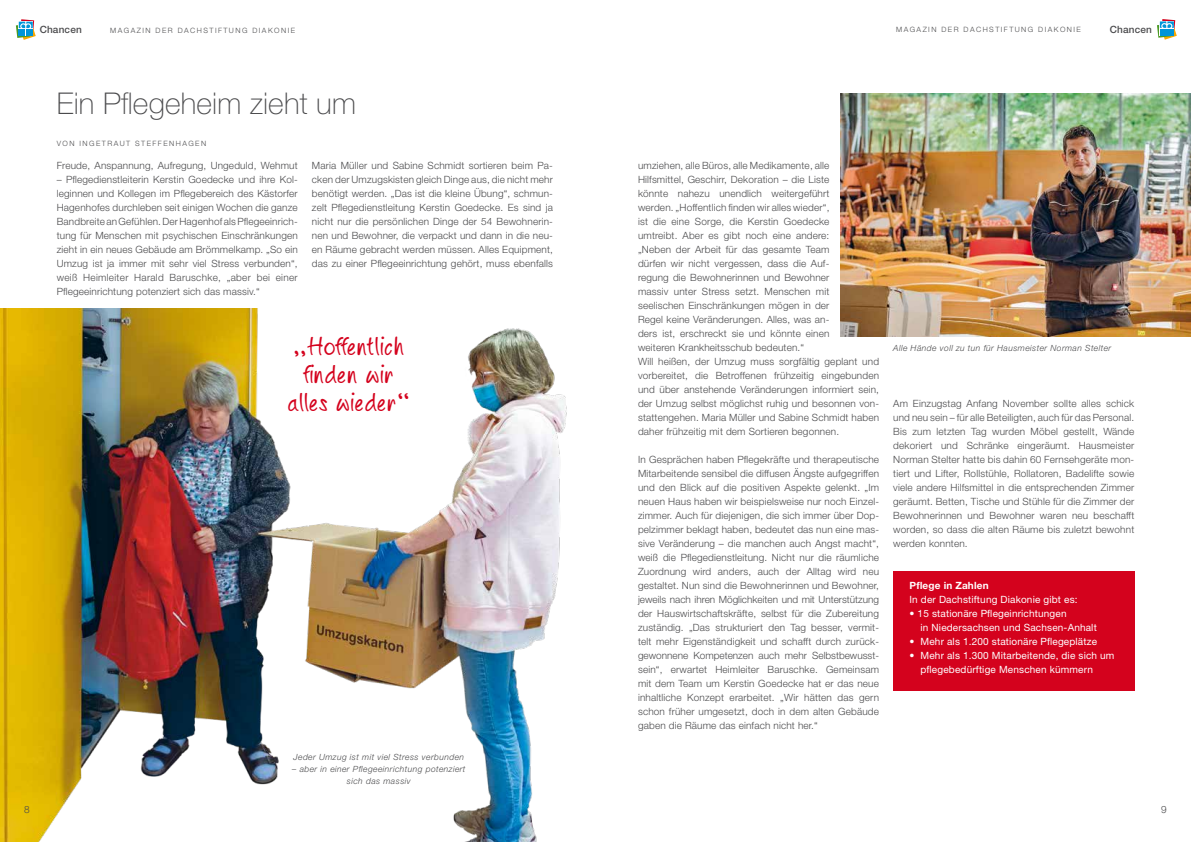
<style>
.page{position:relative;width:1191px;height:842px;background:#fff}
.page>*{position:absolute;margin:0;border:0;box-sizing:border-box;transform-origin:0 0}
.t1{font:100 30px "Helvetica Neue LT Std";letter-spacing:.005em;color:#4b4b4d}
.t2{font:25px/28px "Aribola";letter-spacing:.025em;color:#d4021d;text-align:center}
.t3{font:300 10px/14px "Helvetica Neue LT Std";letter-spacing:.015em;color:#4b4b4d;text-align:justify}
.t4{font:10px/14px "Helvetica Neue LT Std";letter-spacing:.015em;color:#fff}
.t5{font:500 10px "Helvetica Neue LT Std";letter-spacing:.015em;color:#4b4b4d}
.t6{font:700 10px "Helvetica Neue LT Std";letter-spacing:.015em;color:#fff}
.t7{font:italic 300 8.5px/12px "Helvetica Neue LT Std";letter-spacing:.05em;color:#4b4b4d;text-align:center}
.t8{font:300 7.3px "Helvetica Neue LT Std";letter-spacing:.2em;color:#4b4b4d}
</style>
<div class="page">
<div style="left:893px;top:571px;width:241px;height:120px;background:#d4021d"></div>
<img style="left:0;top:309px;width:567px;height:533px">
<img style="left:840px;top:94px;width:351px;height:243px">
<svg style="left:1157px;top:19px;width:19px;height:21px"></svg>
<svg style="left:16px;top:19px;width:20px;height:21px"></svg>
<div style="left:19px;top:29px;width:6px;height:7px;background:#0095d8"></div>
<div style="left:26px;top:29px;width:7px;height:7px;background:#0095d8"></div>
<p class="t5" style="left:40px;top:23px;width:44px">Chancen</p>
<p class="t8" style="left:110px;top:25px;width:186px">MAGAZIN DER DACHSTIFTUNG DIAKONIE</p>
<p class="t8" style="left:896px;top:25px;width:186px">MAGAZIN DER DACHSTIFTUNG DIAKONIE</p>
<p class="t5" style="left:1109px;top:23px;width:44px">Chancen</p>
<h1 class="t1" style="left:57px;top:86px;width:301px">Ein Pflegeheim zieht um</h1>
<p class="t8" style="left:57px;top:139px;width:151px">VON INGETRAUT STEFFENHAGEN</p>
<p class="t3" style="left:312px;top:158px;width:242px">Maria Müller und Sabine Schmidt sortieren beim Pa&shy;cken der Umzugskisten gleich Dinge aus, die nicht mehr benötigt werden. „Das ist die kleine Übung“, schmun&shy;zelt Pflegedienstleitung Kerstin Goedecke. Es sind ja nicht nur die persönlichen Dinge der 54 Bewohnerin&shy;nen und Bewohner, die verpackt und dann in die neu&shy;en Räume gebracht werden müssen. Alles Equipment, das zu einer Pflegeeinrichtung gehört, muss ebenfalls</p>
<p class="t3" style="left:57px;top:158px;width:242px">Freude, Anspannung, Aufregung, Ungeduld, Wehmut</p>
<p class="t3" style="left:57px;top:172px;width:242px">– Pflegedienstleiterin Kerstin Goedecke und ihre Kol&shy;leginnen und Kollegen im Pflegebereich des Kästorfer Hagenhofes durchleben seit einigen Wochen die ganze Bandbreite an Gefühlen. Der Hagenhof als Pflegeeinrich&shy;tung für Menschen mit psychischen Einschränkungen zieht in ein neues Gebäude am Brömmelkamp. „So ein Umzug ist ja immer mit sehr viel Stress verbunden“, weiß Heimleiter Harald Baruschke, „aber bei einer Pflegeeinrichtung potenziert sich das massiv.“</p>
<p class="t3" style="left:638px;top:158px;width:242px;text-align:left">umziehen, alle Büros, alle Medikamente, alle<br>Hilfsmittel, Geschirr, Dekoration – die Liste<br>könnte nahezu unendlich weitergeführt<br>werden. „Hoffentlich finden wir alles wieder“,<br>ist die eine Sorge, die Kerstin Goedecke<br>umtreibt. Aber es gibt noch eine andere:<br>„Neben der Arbeit für das gesamte Team<br>dürfen wir nicht vergessen, dass die Auf-<br>regung die Bewohnerinnen und Bewohner<br>massiv unter Stress setzt. Menschen mit<br>seelischen Einschränkungen mögen in der<br>Regel keine Veränderungen. Alles, was an-<br>ders ist, erschreckt sie und könnte einen<br>weiteren Krankheitsschub bedeuten.“<br>Will heißen, der Umzug muss sorgfältig geplant und vorbereitet, die Betroffenen frühzeitig eingebunden und über anstehende Veränderungen informiert sein, der Umzug selbst möglichst ruhig und besonnen von&shy;stattengehen. Maria Müller und Sabine Schmidt haben daher frühzeitig mit dem Sortieren begonnen.</p>
<p class="t3" style="left:638px;top:452px;width:242px">In Gesprächen haben Pflegekräfte und therapeutische Mitarbeitende sensibel die diffusen Ängste aufgegriffen und den Blick auf die positiven Aspekte gelenkt. „Im neuen Haus haben wir beispielsweise nur noch Einzel&shy;zimmer. Auch für diejenigen, die sich immer über Dop&shy;pelzimmer beklagt haben, bedeutet das nun eine mas&shy;sive Veränderung – die manchen auch Angst macht“, weiß die Pflegedienstleitung. Nicht nur die räumliche Zuordnung wird anders, auch der Alltag wird neu gestaltet. Nun sind die Bewohnerinnen und Bewohner, jeweils nach ihren Möglichkeiten und mit Unterstützung der Hauswirtschaftskräfte, selbst für die Zubereitung zuständig. „Das strukturiert den Tag besser, vermit&shy;telt mehr Eigenständigkeit und schafft durch zurück&shy;gewonnene Kompetenzen auch mehr Selbstbewusst&shy;sein“, erwartet Heimleiter Baruschke. Gemeinsam mit dem Team um Kerstin Goedecke hat er das neue inhaltliche Konzept erarbeitet. „Wir hätten das gern schon früher umgesetzt, doch in dem alten Gebäude gaben die Räume das einfach nicht her.“</p>
<h2 class="t2" style="left:294px;top:331px;width:112px">„Hoffentlich</h2>
<p class="t7" style="left:893px;top:342px;width:219px">Alle Hände voll zu tun für Hausmeister Norman Stelter</p>
<h2 class="t2" style="left:288px;top:359px;width:124px">finden wir alles wieder“</h2>
<p class="t3" style="left:893px;top:396px;width:242px">Am Einzugstag Anfang November sollte alles schick und neu sein – für alle Beteiligten, auch für das Personal.<br>Bis zum letzten Tag wurden Möbel gestellt, Wände dekoriert und Schränke eingeräumt. Hausmeister Norman Stelter hatte bis dahin 60 Fernsehgeräte mon&shy;tiert und Lifter, Rollstühle, Rollatoren, Badelifte sowie viele andere Hilfsmittel in die entsprechenden Zimmer geräumt. Betten, Tische und Stühle für die Zimmer der Bewohnerinnen und Bewohner waren neu beschafft worden, so dass die alten Räume bis zuletzt bewohnt werden konnten.</p>
<p class="t6" style="left:909px;top:579px;width:81px">Pflege in Zahlen</p>
<p class="t4" style="left:909px;top:592px;width:170px">In der Dachstiftung Diakonie gibt es:</p>
<p class="t4" style="left:920px;top:606px;width:178px;text-indent:-11px">• 15 stationäre Pflegeinrichtungen<br>in Niedersachsen und Sachsen-Anhalt</p>
<p class="t4" style="left:909px;top:634px;width:189px">• Mehr als 1.200 stationäre Pflegeplätze</p>
<p class="t4" style="left:920px;top:648px;width:195px;text-indent:-11px">• Mehr als 1.300 Mitarbeitende, die sich um pflegebedürftige Menschen kümmern</p>
<p class="t7" style="left:293px;top:751px;width:172px">Jeder Umzug ist mit viel Stress verbunden</p>
<p class="t7" style="left:292px;top:763px;width:175px">– aber in einer Pflegeeinrichtung potenziert sich das massiv</p>
<p class="t3" style="left:24px;top:802px;width:7px">8</p>
<p class="t3" style="left:1161px;top:802px;width:7px">9</p>
</div>
